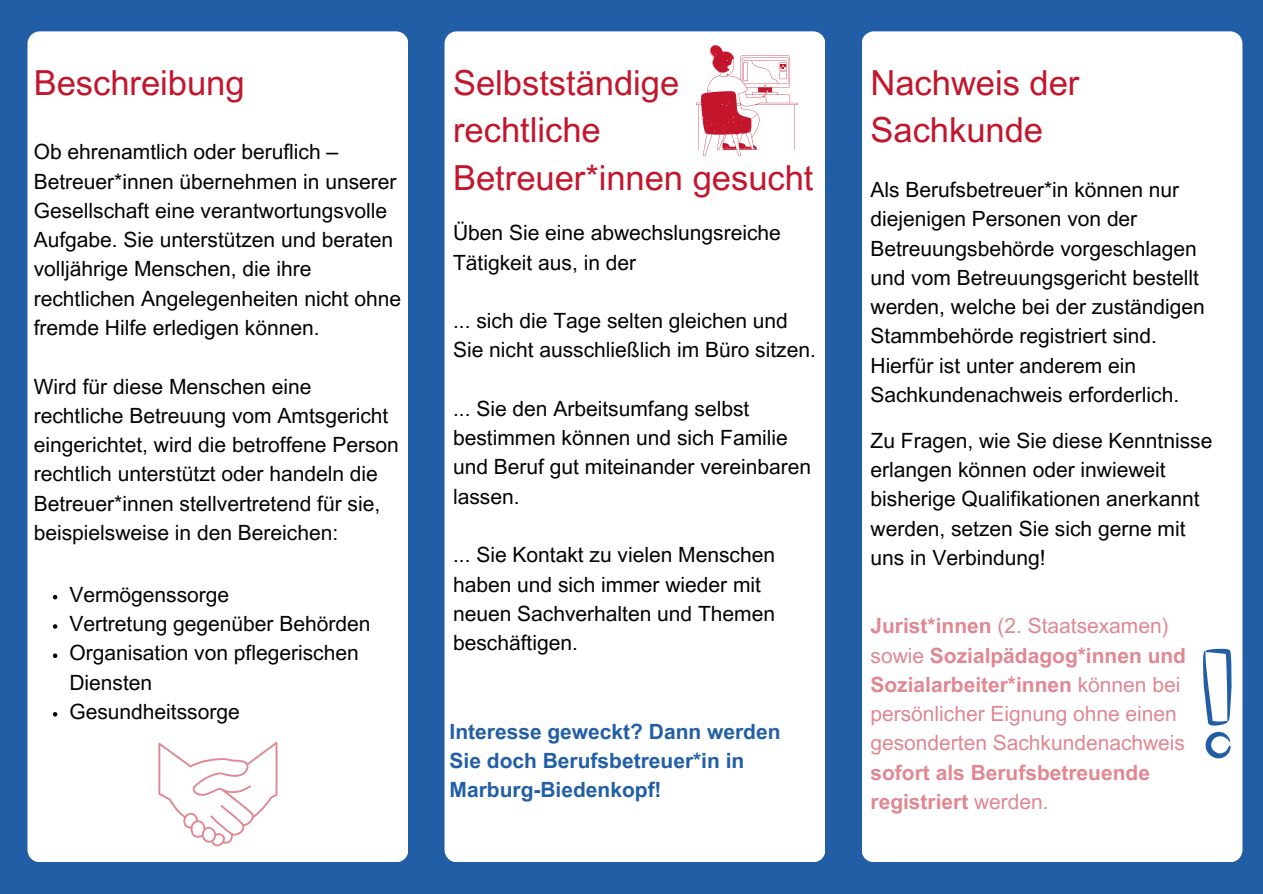
<style>
.page{position:relative;width:1263px;height:894px;background:#fff}
.page>*{position:absolute;margin:0;border:0;box-sizing:border-box;transform-origin:0 0}
.t1{font:34.5px/47.2px "Arial MT Pro";color:#c3162d}
.t2{font:21px/29.2px "Arial MT Pro";color:#030304}
.t3{font:21px/29.2px "Arial MT Pro";color:#e08792}
.t4{font:700 21px/29.2px "Arial MT Pro";color:#215ea6}
.s1{font-weight:700}
</style>
<div class="page">
<div style="left:0;top:0;width:1263px;height:893px;background:#215ea6"></div>
<div style="left:28px;top:31px;width:380px;height:830px;background:#fff"></div>
<div style="left:445px;top:31px;width:380px;height:830px;background:#fff"></div>
<div style="left:862px;top:31px;width:380px;height:830px;background:#fff"></div>
<svg style="left:1203px;top:648px;width:29px;height:110px"></svg>
<svg style="left:53px;top:594px;width:4px;height:5px"></svg>
<svg style="left:53px;top:624px;width:4px;height:4px"></svg>
<svg style="left:53px;top:653px;width:4px;height:4px"></svg>
<svg style="left:53px;top:711px;width:4px;height:5px"></svg>
<svg style="left:158px;top:741px;width:119px;height:105px;background:#fbf2f3"></svg>
<svg style="left:696px;top:44px;width:101px;height:112px;background:#f0c6cc"></svg>
<p class="t1" style="left:34px;top:64px;width:212px">Beschreibung</p>
<p class="t2" style="left:34px;top:140px;width:369px">Ob ehrenamtlich oder beruflich – Betreuer*innen übernehmen in unserer Gesellschaft eine verantwortungsvolle Aufgabe. Sie unterstützen und beraten volljährige Menschen, die ihre rechtlichen Angelegenheiten nicht ohne fremde Hilfe erledigen können.</p>
<p class="t2" style="left:34px;top:374px;width:367px">Wird für diese Menschen eine rechtliche Betreuung vom Amtsgericht eingerichtet, wird die betroffene Person rechtlich unterstützt oder handeln die Betreuer*innen stellvertretend für sie, beispielsweise in den Bereichen:</p>
<p class="t2" style="left:69px;top:582px;width:161px">Vermögenssorge</p>
<p class="t2" style="left:69px;top:611px;width:303px">Vertretung gegenüber Behörden</p>
<p class="t2" style="left:69px;top:640px;width:291px">Organisation von pflegerischen<br>Diensten</p>
<p class="t2" style="left:69px;top:699px;width:172px">Gesundheitssorge</p>
<p class="t1" style="left:453px;top:64px;width:362px">Selbstständige rechtliche<br>Betreuer*innen gesucht</p>
<h1 class="t2" style="left:453px;top:221px;width:329px">Üben Sie eine abwechslungsreiche<br>Tätigkeit aus, in der</h1>
<p class="t2" style="left:453px;top:308px;width:364px">... sich die Tage selten gleichen und<br>Sie nicht ausschließlich im Büro sitzen.</p>
<p class="t2" style="left:453px;top:396px;width:360px">... Sie den Arbeitsumfang selbst bestimmen können und sich Familie und Beruf gut miteinander vereinbaren lassen.</p>
<p class="t2" style="left:453px;top:542px;width:324px">... Sie Kontakt zu vielen Menschen haben und sich immer wieder mit neuen Sachverhalten und Themen beschäftigen.</p>
<h2 class="t4" style="left:450px;top:719px;width:332px">Interesse geweckt? Dann werden<br>Sie doch Berufsbetreuer*in in<br>Marburg-Biedenkopf!</h2>
<p class="t1" style="left:870px;top:64px;width:210px">Nachweis der<br>Sachkunde</p>
<p class="t2" style="left:870px;top:177px;width:336px">Als Berufsbetreuer*in können nur diejenigen Personen von der Betreuungsbehörde vorgeschlagen und vom Betreuungsgericht bestellt werden, welche bei der zuständigen Stammbehörde registriert sind.<br>Hierfür ist unter anderem ein Sachkundenachweis erforderlich.</p>
<h1 class="t2" style="left:870px;top:428px;width:343px">Zu Fragen, wie Sie diese Kenntnisse erlangen können oder inwieweit bisherige Qualifikationen anerkannt werden, setzen Sie sich gerne mit uns in Verbindung!</h1>
<p class="t3" style="left:870px;top:613px;width:317px"><span class="s1">Jurist*innen</span> (2. Staatsexamen) sowie <span class="s1">Sozialpädagog*innen und<br>Sozialarbeiter*innen</span> können bei persönlicher Eignung ohne einen gesonderten Sachkundenachweis <span class="s1">sofort als Berufsbetreuende registriert</span> werden.</p>
</div>
